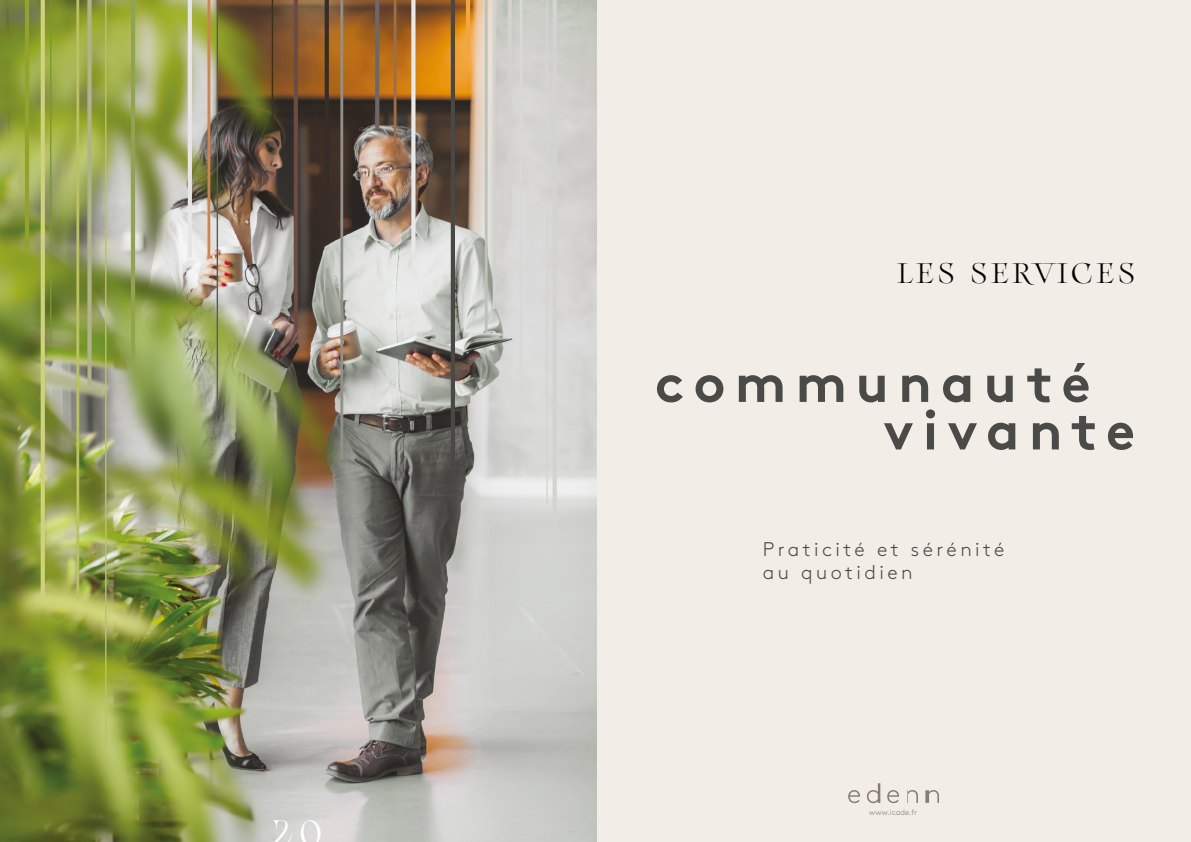
<style>
.page{position:relative;width:1191px;height:842px;background:#fff}
.page>*{position:absolute;margin:0;border:0;box-sizing:border-box;transform-origin:0 0}
.t1{font:700 54px/47.5px "Brown";letter-spacing:.175em;color:#4a4a49}
.t2{font:300 36px "Arthemys Display";color:#fff}
.t3{font:300 28.1px "Arthemys Display";letter-spacing:.15em;color:#000}
.t4{font:300 19.8px/23.7px "Brown";letter-spacing:.175em;color:#4a4a49}
.t5{font:300 8px "Brown";color:#867d74}
</style>
<div class="page">
<div style="left:596px;top:0;width:595px;height:842px;background:#f2ede7"></div>
<img style="left:0;top:0;width:596px;height:842px">
<hr style="left:217px;top:0;width:1px;height:406px;background:#5b5c50">
<div style="left:552px;top:0;width:5px;height:553px;background:#d3d4d0"></div>
<hr style="left:131px;top:0;width:4px;height:358px;background:#8fa353">
<hr style="left:466px;top:0;width:4px;height:54px;background:#f2a63e">
<hr style="left:76px;top:0;width:3px;height:599px;background:#bbc161">
<hr style="left:325px;top:0;width:4px;height:229px;background:#362c28">
<hr style="left:188px;top:0;width:4px;height:258px;background:#e6e6e6">
<hr style="left:105px;top:0;width:1px;height:748px;background:#b6c369">
<hr style="left:493px;top:0;width:2px;height:309px;background:#d0d3d0">
<hr style="left:50px;top:0;width:1px;height:343px;background:#7c992c">
<hr style="left:546px;top:0;width:2px;height:505px;background:#d5d5d3">
<hr style="left:272px;top:0;width:1px;height:126px;background:#343320">
<div style="left:87px;top:0;width:5px;height:386px;background:#b0b389"></div>
<hr style="left:508px;top:0;width:4px;height:223px;background:#d4d2d1">
<hr style="left:375px;top:0;width:4px;height:129px;background:#6c6869">
<hr style="left:41px;top:0;width:4px;height:596px;background:#ced27b">
<hr style="left:451px;top:0;width:4px;height:474px;background:#494844">
<hr style="left:485px;top:0;width:2px;height:332px;background:#bcc1ba">
<hr style="left:207px;top:0;width:3px;height:258px;background:#cb8553">
<hr style="left:394px;top:0;width:2px;height:151px;background:#9d6e4b">
<hr style="left:25px;top:0;width:4px;height:249px;background:#92a22c">
<hr style="left:294px;top:0;width:4px;height:332px;background:#6b4b42">
<svg style="left:411px;top:0;width:4px;height:253px"></svg>
<hr style="left:519px;top:0;width:3px;height:394px;background:#d8d8d6">
<hr style="left:340px;top:0;width:3px;height:460px;background:#909289">
<svg style="left:848px;top:790px;width:12px;height:13px"></svg>
<svg style="left:887px;top:790px;width:12px;height:13px"></svg>
<svg style="left:925px;top:790px;width:14px;height:13px"></svg>
<svg style="left:907px;top:790px;width:11px;height:13px"></svg>
<svg style="left:867px;top:783px;width:13px;height:20px"></svg>
<h2 class="t2" style="left:271px;top:809px;width:52px">20</h2>
<h3 class="t3" style="left:897px;top:254px;width:239px">LES SERVICES</h3>
<h1 class="t1" style="left:883px;top:354px;width:253px;text-indent:-228px">communauté vivante</h1>
<p class="t4" style="left:763px;top:535px;width:243px">Praticité et sérénité au quotidien</p>
<p class="t5" style="left:869px;top:806px;width:50px">www.icade.fr</p>
</div>
